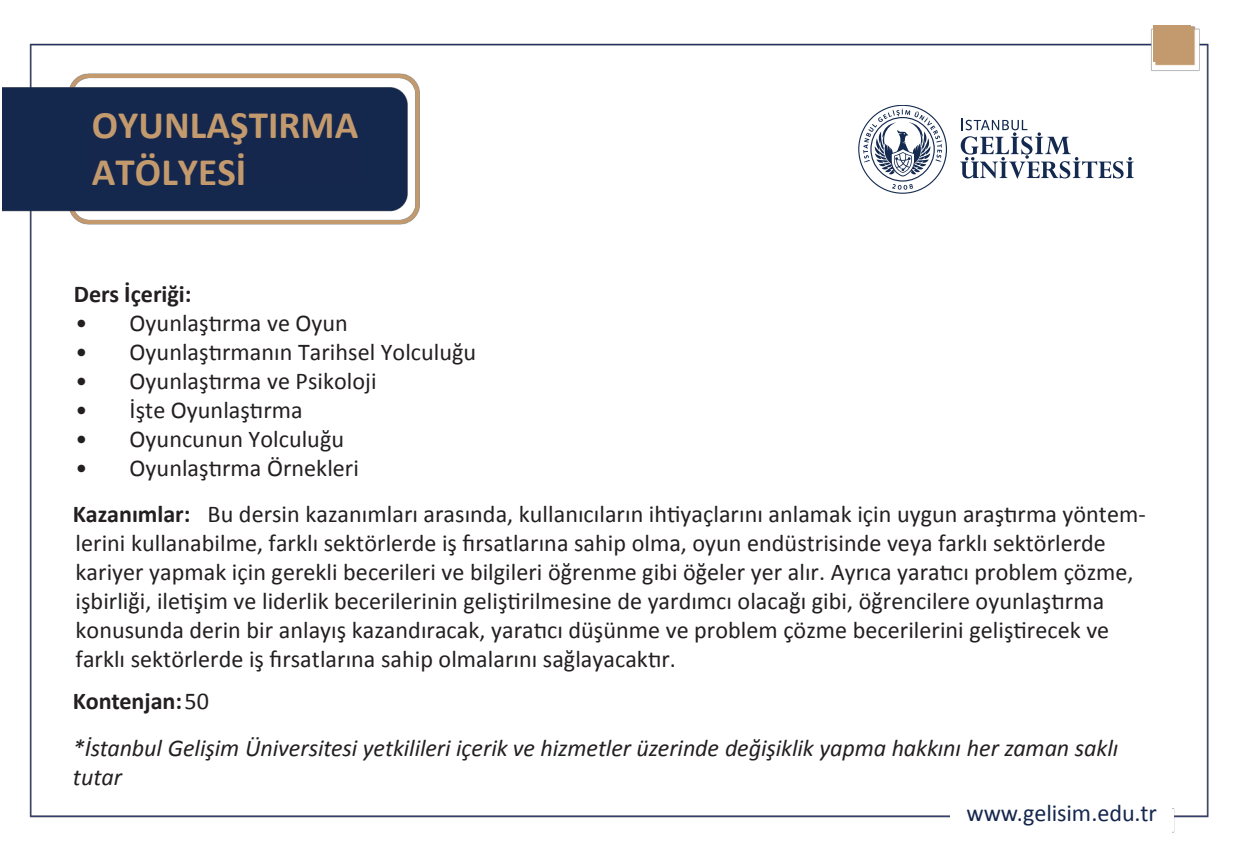
<style>
.page{position:relative;width:1233px;height:851px;background:#fff}
.page>*{position:absolute;margin:0;border:0;box-sizing:border-box;transform-origin:0 0}
.t1{font:700 39px/46.8px "Calibri";color:#c29a6d}
.t2{font:24.15px/29px "Calibri";color:#231f20}
.t3{font:italic 24.15px/46.7px "Calibri";letter-spacing:-.005em;color:#231f20}
.t4{font:700 24.15px "Calibri";color:#231f20}
.t5{font:24.15px "Calibri";letter-spacing:-.005em;color:#15274d}
.s1{font-weight:700;font-style:normal}
.s2{font-style:normal}
</style>
<div class="page">
<img style="left:3px;top:26px;width:1206px;height:807px">
<svg style="left:858px;top:105px;width:89px;height:89px"></svg>
<svg style="left:960px;top:118px;width:173px;height:60px"></svg>
<div style="left:92px;top:112px;width:266px;height:69px;background:#15274d"></div>
<div style="left:951px;top:791px;width:221px;height:42px;background:#fff"></div>
<div style="left:1153px;top:25px;width:38px;height:37px;background:#c29a6d"></div>
<h1 class="t1" style="left:92px;top:101px;width:268px">OYUNLAŞTIRMA<br>ATÖLYESİ</h1>
<p class="t4" style="left:74px;top:277px;width:119px">Ders İçeriği:</p>
<p class="t2" style="left:76px;top:308px;width:274px">• Oyunlaştırma ve Oyun</p>
<p class="t2" style="left:76px;top:337px;width:402px">• Oyunlaştırmanın Tarihsel Yolculuğu</p>
<p class="t2" style="left:76px;top:366px;width:303px">• Oyunlaştırma ve Psikoloji</p>
<p class="t2" style="left:76px;top:395px;width:229px">• İşte Oyunlaştırma</p>
<p class="t2" style="left:76px;top:424px;width:270px">• Oyuncunun Yolculuğu</p>
<p class="t2" style="left:208px;top:444px;width:940px;line-height:45.6px;text-indent:-132px">• Oyunlaştırma Örnekleri<br>Bu dersin kazanımları arasında, kullanıcıların ihtiyaçlarını anlamak için uygun araştırma yöntem-</p>
<p class="t2" style="left:76px;top:527px;width:1060px">lerini kullanabilme, farklı sektörlerde iş fırsatlarına sahip olma, oyun endüstrisinde veya farklı sektörlerde kariyer yapmak için gerekli becerileri ve bilgileri öğrenme gibi öğeler yer alır. Ayrıca yaratıcı problem çözme, işbirliği, iletişim ve liderlik becerilerinin geliştirilmesine de yardımcı olacağı gibi, öğrencilere oyunlaştırma konusunda derin bir anlayış kazandıracak, yaratıcı düşünme ve problem çözme becerilerini geliştirecek ve farklı sektörlerde iş fırsatlarına sahip olmalarını sağlayacaktır.</p>
<p class="t4" style="left:73px;top:496px;width:119px">Kazanımlar:</p>
<p class="t3" style="left:73px;top:676px;width:1047px"><span class="s1">Kontenjan:</span><span class="s2">50<br></span>*İstanbul Gelişim Üniversitesi yetkilileri içerik ve hizmetler üzerinde değişiklik yapma hakkını her zaman saklı</p>
<p class="t3" style="left:73px;top:752px;width:51px">tutar</p>
<p class="t5" style="left:966px;top:796px;width:192px">www.gelisim.edu.tr</p>
</div>
